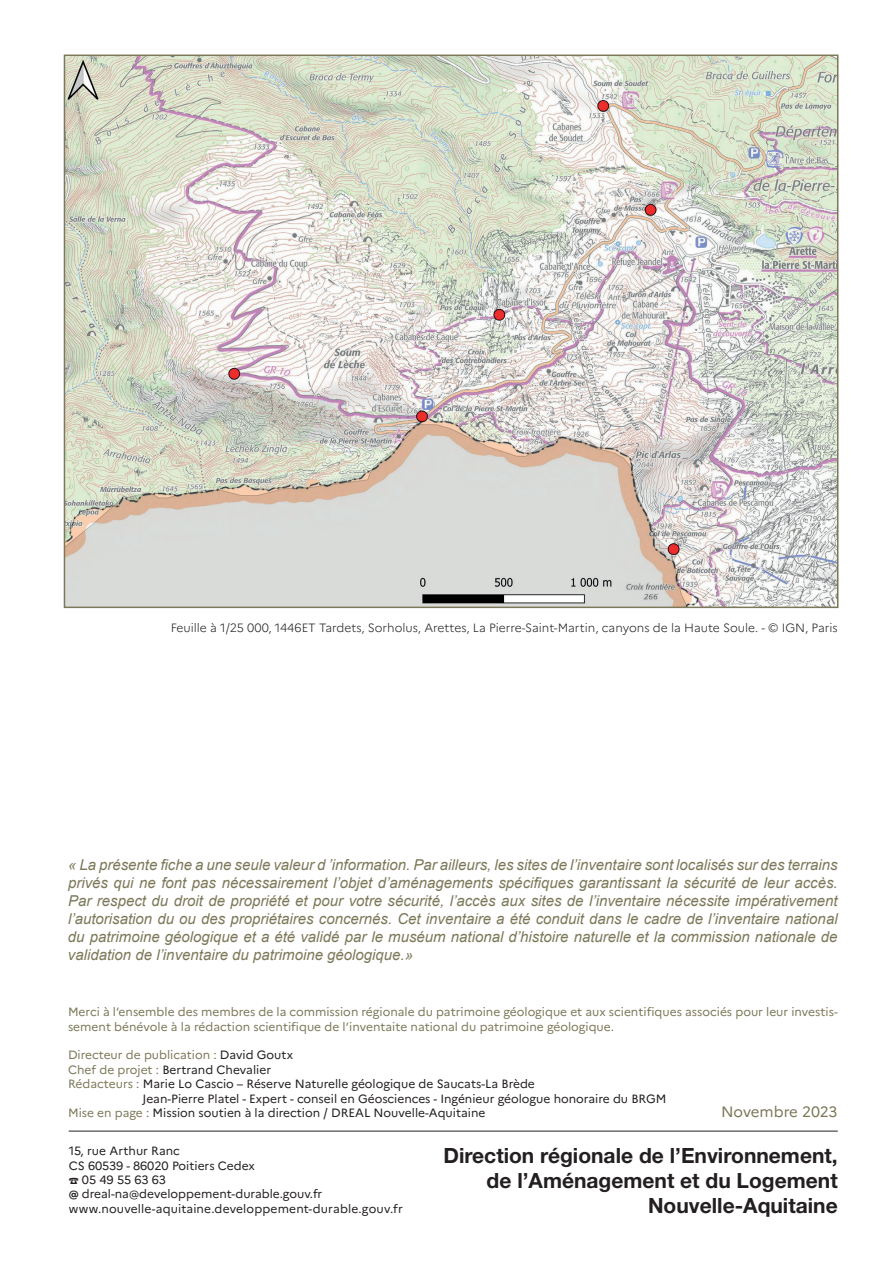
<style>
.page{position:relative;width:893px;height:1263px;background:#fff}
.page>*{position:absolute;margin:0;border:0;box-sizing:border-box;transform-origin:0 0}
.t1{font:700 21px/25.2px "Helvetica Neue LT Std";color:#231f20;text-align:right}
.t2{font:italic 15px/18px "Arial";color:#7c7859;text-align:justify}
.t3{font:15px "Marianne";letter-spacing:-.005em;color:#7c7859}
.t4{font:12px "Marianne";color:#231f20}
.t5{font:12px/14.4px "Marianne";color:#7c7859}
.t6{font:300 12px "Marianne";color:#231f20}
.s1{color:#231f20}
.s2{color:#7c7859}
.s3{font-weight:700}
</style>
<div class="page">
<hr style="left:69px;top:1131px;width:769px;height:1px;background:#231f20">
<img style="left:67px;top:58px;width:768px;height:547px">
<p class="t6" style="left:171px;top:618px;width:668px">Feuille à 1/25 000, 1446ET Tardets, Sorholus, Arettes, La Pierre-Saint-Martin, canyons de la Haute Soule. - © IGN, Paris</p>
<p class="t2" style="left:68px;top:856px;width:771px">« La présente fiche a une seule valeur d ’information. Par ailleurs, les sites de l’inventaire sont localisés sur des terrains privés qui ne font pas nécessairement l’objet d’aménagements spécifiques garantissant la sécurité de leur accès.<br>Par respect du droit de propriété et pour votre sécurité, l’accès aux sites de l’inventaire nécessite impérativement l’autorisation du ou des propriétaires concernés. Cet inventaire a été conduit dans le cadre de l’inventaire national du patrimoine géologique et a été validé par le muséum national d’histoire naturelle et la commission nationale de validation de l’inventaire du patrimoine géologique.»</p>
<p class="t5" style="left:68px;top:1004px;width:771px">Merci à l’ensemble des membres de la commission régionale du patrimoine géologique et aux scientifiques associés pour leur investis&shy;sement bénévole à la rédaction scientifique de l’inventaite national du patrimoine géologique.</p>
<p class="t5" style="left:68px;top:1047px;width:226px">Directeur de publication : <span class="s1">David Goutx</span></p>
<p class="t4" style="left:68px;top:1060px;width:205px"><span class="s2">Chef de projet :</span> Bertrand Chevalier</p>
<p class="t4" style="left:68px;top:1074px;width:468px"><span class="s2">Rédacteurs :</span> Marie Lo Cascio – Réserve Naturelle géologique de Saucats-La Brède</p>
<p class="t4" style="left:142px;top:1089px;width:526px">Jean-Pierre Platel - Expert - conseil en Géosciences - Ingénieur géologue honoraire du BRGM</p>
<p class="t4" style="left:68px;top:1103px;width:419px"><span class="s2">Mise en page :</span> Mission soutien à la direction / DREAL Nouvelle-Aquitaine</p>
<p class="t3" style="left:721px;top:1100px;width:118px">Novembre 2023</p>
<p class="t4" style="left:69px;top:1142px;width:113px">15, rue Arthur Ranc</p>
<p class="t4" style="left:69px;top:1156px;width:188px">CS 60539 - 86020 Poitiers Cedex</p>
<p class="t4" style="left:82px;top:1170px;width:86px">05 49 55 63 63</p>
<p class="t4" style="left:69px;top:1185px;width:255px"><span class="s3">@</span> dreal-na@developpement-durable.gouv.fr</p>
<p class="t4" style="left:69px;top:1199px;width:336px">www.nouvelle-aquitaine.developpement-durable.gouv.fr</p>
<h1 class="t1" style="left:443px;top:1142px;width:396px">Direction régionale de l’Environnement, de l’Aménagement et du Logement<br>Nouvelle-Aquitaine</h1>
</div>
